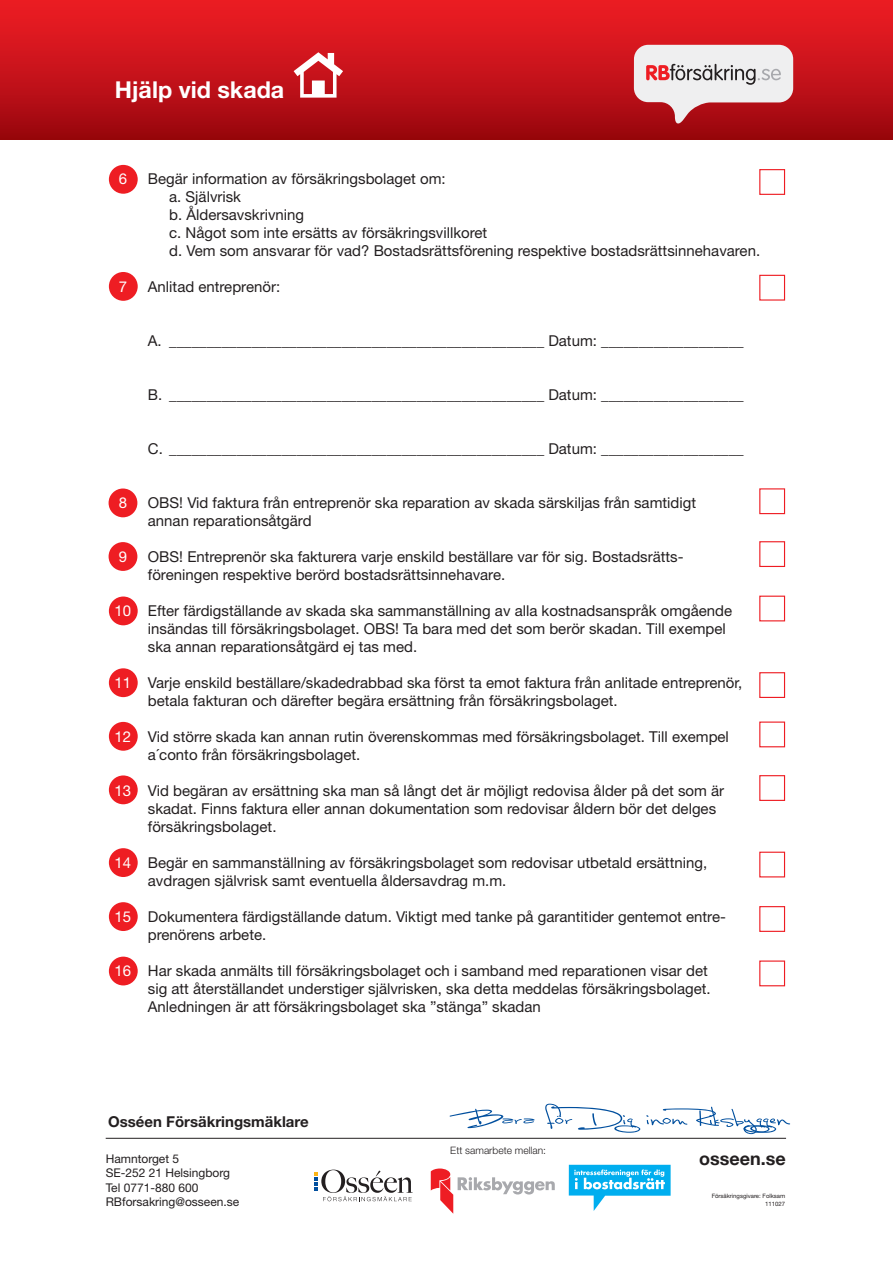
<style>
.page{position:relative;width:893px;height:1263px;background:#fff}
.page>*{position:absolute;margin:0;border:0;box-sizing:border-box;transform-origin:0 0}
.t1{font:700 23.25px "Helvetica Neue";color:#fff}
.t2{font:700 18px "Helvetica Neue";color:#231f20}
.t3{font:15px/18px "Helvetica Neue";color:#231f20}
.t4{font:700 15px "Helvetica Neue";color:#231f20}
.t5{font:15px "Helvetica Neue";color:#fff}
.t6{font:12px/14.4px "Helvetica Neue";color:#231f20}
.t7{font:300 10.2px "Helvetica Neue";color:#231f20}
.t8{font:6px "Helvetica Neue";color:#231f20}
.s1{color:#fff}
</style>
<div class="page">
<div style="left:109px;top:272px;width:29px;height:29px;background:#ee1d23;border-radius:50%"></div>
<div style="left:109px;top:165px;width:29px;height:29px;background:#ee1d23;border-radius:50%"></div>
<div style="left:759px;top:275px;width:26px;height:26px;border:1px solid #ee1d23"></div>
<div style="left:759px;top:169px;width:26px;height:26px;border:1px solid #ee1d23"></div>
<div style="left:109px;top:488px;width:28px;height:29px;background:#ee1d23;border-radius:50%"></div>
<div style="left:759px;top:488px;width:26px;height:26px;border:1px solid #ee1d23"></div>
<div style="left:109px;top:542px;width:28px;height:29px;background:#ee1d23;border-radius:50%"></div>
<div style="left:759px;top:541px;width:26px;height:26px;border:1px solid #ee1d23"></div>
<div style="left:109px;top:596px;width:29px;height:29px;background:#ee1d23;border-radius:50%"></div>
<div style="left:759px;top:596px;width:26px;height:25px;border:1px solid #ee1d23"></div>
<div style="left:109px;top:668px;width:29px;height:29px;background:#ee1d23;border-radius:50%"></div>
<div style="left:759px;top:672px;width:26px;height:26px;border:1px solid #ee1d23"></div>
<div style="left:109px;top:722px;width:29px;height:29px;background:#ee1d23;border-radius:50%"></div>
<div style="left:759px;top:721px;width:26px;height:26px;border:1px solid #ee1d23"></div>
<div style="left:109px;top:775px;width:29px;height:29px;background:#ee1d23;border-radius:50%"></div>
<div style="left:759px;top:775px;width:26px;height:26px;border:1px solid #ee1d23"></div>
<div style="left:109px;top:848px;width:29px;height:29px;background:#ee1d23;border-radius:50%"></div>
<div style="left:759px;top:852px;width:26px;height:25px;border:1px solid #ee1d23"></div>
<div style="left:109px;top:902px;width:29px;height:29px;background:#ee1d23;border-radius:50%"></div>
<div style="left:759px;top:906px;width:26px;height:26px;border:1px solid #ee1d23"></div>
<div style="left:109px;top:957px;width:29px;height:28px;background:#ee1d23;border-radius:50%"></div>
<div style="left:759px;top:960px;width:26px;height:26px;border:1px solid #ee1d23"></div>
<div style="left:0;top:0;width:893px;height:139px;background:linear-gradient(to bottom,#f11e26,#9c070f)"></div>
<svg style="left:294px;top:52px;width:49px;height:46px"></svg>
<svg style="left:634px;top:45px;width:159px;height:81px"></svg>
<hr style="left:106px;top:1138px;width:680px;height:1px;background:#231f20">
<svg style="left:450px;top:1109px;width:85px;height:19px"></svg>
<svg style="left:545px;top:1104px;width:95px;height:29px"></svg>
<svg style="left:646px;top:1107px;width:144px;height:27px"></svg>
<svg style="left:569px;top:1165px;width:102px;height:46px"></svg>
<svg style="left:314px;top:1169px;width:99px;height:32px"></svg>
<svg style="left:431px;top:1168px;width:124px;height:46px"></svg>
<h1 class="t1" style="left:115px;top:75px;width:171px">Hjälp vid skada</h1>
<p class="t5" style="left:119px;top:170px;width:10px">6</p>
<p class="t3" style="left:169px;top:170px;width:592px;text-indent:-21px">Begär information av försäkringsbolaget om:<br>a. Självrisk<br>b. Åldersavskrivning<br>c. Något som inte ersätts av försäkringsvillkoret<br>d. Vem som ansvarar för vad? Bostadsrättsförening respektive bostadsrättsinnehavaren.</p>
<p class="t5" style="left:119px;top:278px;width:10px">7</p>
<p class="t3" style="left:148px;top:278px;width:134px">Anlitad entreprenör:</p>
<p class="t3" style="left:148px;top:332px;width:597px">A. __________________________________________________ Datum: ___________________</p>
<p class="t3" style="left:148px;top:386px;width:597px">B. __________________________________________________ Datum: ___________________</p>
<p class="t3" style="left:148px;top:440px;width:597px">C. __________________________________________________ Datum: ___________________</p>
<p class="t5" style="left:119px;top:494px;width:10px">8</p>
<p class="t3" style="left:148px;top:494px;width:550px">OBS! Vid faktura från entreprenör ska reparation av skada särskiljas från samtidigt annan reparationsåtgärd</p>
<p class="t5" style="left:119px;top:548px;width:10px">9</p>
<p class="t3" style="left:148px;top:548px;width:537px">OBS! Entreprenör ska fakturera varje enskild beställare var för sig. Bostadsrätts&shy;föreningen respektive berörd bostadsrättsinnehavare.</p>
<p class="t3" style="left:148px;top:602px;width:586px;text-indent:-33px"><span class="s1">10</span> Efter färdigställande av skada ska sammanställning av alla kostnadsanspråk omgående insändas till försäkringsbolaget. OBS! Ta bara med det som berör skadan. Till exempel ska annan reparationsåtgärd ej tas med.</p>
<p class="t3" style="left:148px;top:674px;width:596px;text-indent:-33px"><span class="s1">11</span> Varje enskild beställare/skadedrabbad ska först ta emot faktura från anlitade entreprenör, betala fakturan och därefter begära ersättning från försäkringsbolaget.</p>
<p class="t3" style="left:148px;top:728px;width:582px;text-indent:-33px"><span class="s1">12</span> Vid större skada kan annan rutin överenskommas med försäkringsbolaget. Till exempel a´conto från försäkringsbolaget.</p>
<p class="t3" style="left:148px;top:782px;width:578px;text-indent:-33px"><span class="s1">13</span> Vid begäran av ersättning ska man så långt det är möjligt redovisa ålder på det som är skadat. Finns faktura eller annan dokumentation som redovisar åldern bör det delges försäkringsbolaget.</p>
<p class="t3" style="left:148px;top:854px;width:561px;text-indent:-33px"><span class="s1">14</span> Begär en sammanställning av försäkringsbolaget som redovisar utbetald ersättning, avdragen självrisk samt eventuella åldersavdrag m.m.</p>
<p class="t3" style="left:148px;top:908px;width:579px;text-indent:-33px"><span class="s1">15</span> Dokumentera färdigställande datum. Viktigt med tanke på garantitider gentemot entre&shy;prenörens arbete.</p>
<p class="t3" style="left:148px;top:962px;width:564px;text-indent:-33px"><span class="s1">16</span> Har skada anmälts till försäkringsbolaget och i samband med reparationen visar det sig att återställandet understiger självrisken, ska detta meddelas försäkringsbolaget.<br>Anledningen är att försäkringsbolaget ska ”stänga” skadan</p>
<p class="t4" style="left:108px;top:1112px;width:202px">Osséen Försäkringsmäklare</p>
<p class="t6" style="left:106px;top:1151px;width:135px">Hamntorget 5<br>SE-252 21 Helsingborg<br>Tel 0771-880 600<br>RBforsakring@osseen.se</p>
<p class="t2" style="left:699px;top:1147px;width:88px">osseen.se</p>
<p class="t7" style="left:450px;top:1144px;width:97px">Ett samarbete mellan:</p>
<p class="t8" style="left:712px;top:1192px;width:75px">Försäkringsgivare: Folksam</p>
<p class="t8" style="left:765px;top:1201px;width:22px">111027</p>
</div>
